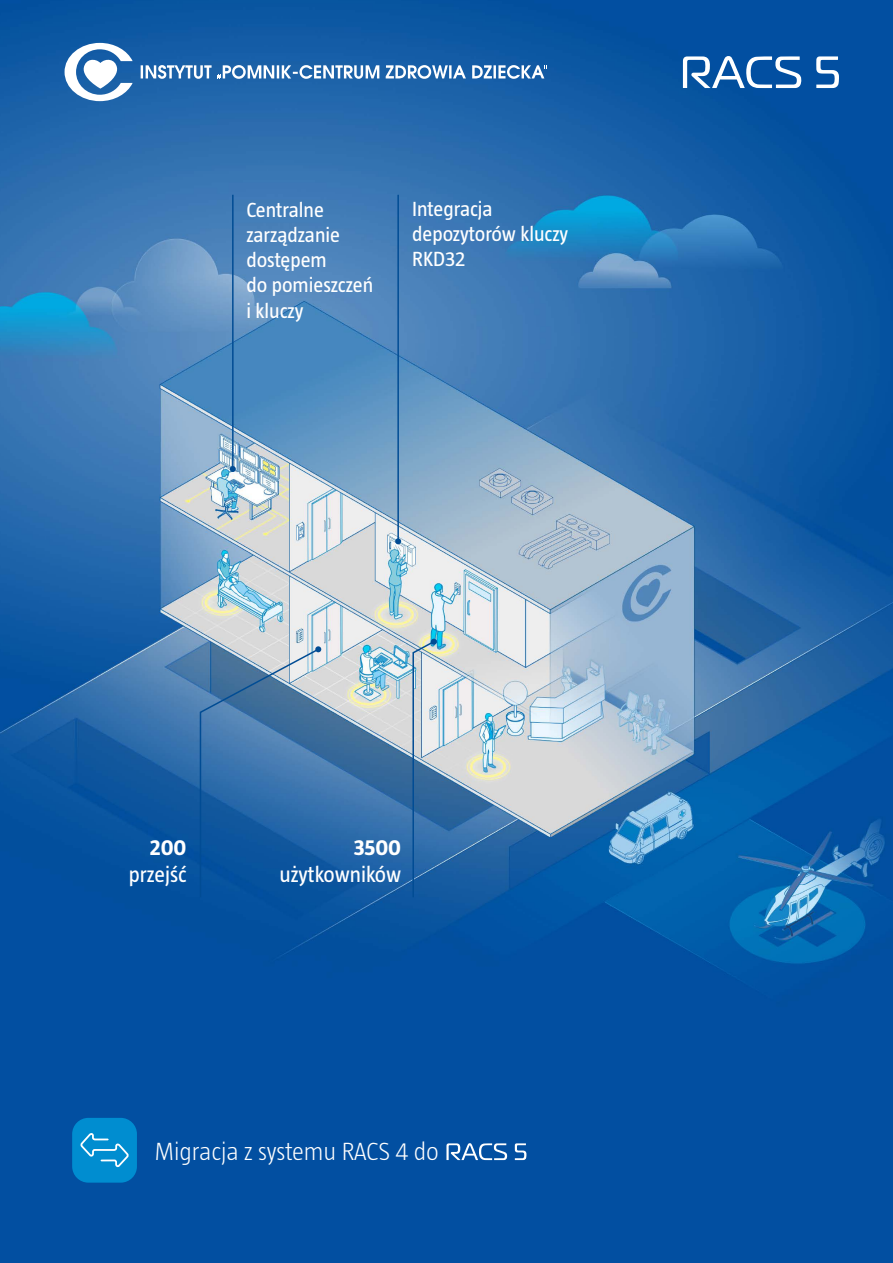
<style>
.page{position:relative;width:893px;height:1263px;background:#fff}
.page>*{position:absolute;margin:0;border:0;box-sizing:border-box;transform-origin:0 0}
.t1{font:300 25.5px "Taz";color:#fff}
.t2{font:22.5px "Taz";color:#fff}
.t3{font:700 22.5px "Taz";color:#fff}
.t4{font:21px/25.2px "Taz";color:#fff}
</style>
<div class="page">
<img style="left:0;top:0;width:893px;height:1263px">
<hr style="left:232px;top:195px;width:2px;height:274px;background:#014c94">
<svg style="left:230px;top:466px;width:6px;height:6px"></svg>
<hr style="left:397px;top:195px;width:2px;height:346px;background:#014c94">
<svg style="left:395px;top:538px;width:6px;height:6px"></svg>
<svg style="left:199px;top:646px;width:122px;height:253px;background:#3c73aa"></svg>
<svg style="left:412px;top:639px;width:25px;height:260px;background:#759abc"></svg>
<svg style="left:683px;top:55px;width:119px;height:33px"></svg>
<svg style="left:816px;top:56px;width:23px;height:32px"></svg>
<svg style="left:446px;top:1143px;width:61px;height:17px"></svg>
<svg style="left:515px;top:1143px;width:11px;height:17px"></svg>
<svg style="left:65px;top:43px;width:68px;height:58px"></svg>
<svg style="left:141px;top:65px;width:406px;height:14px"></svg>
<div style="left:72px;top:1118px;width:65px;height:64px;background:#008dd0;border-radius:16px"></div>
<svg style="left:80px;top:1133px;width:49px;height:35px"></svg>
<p class="t4" style="left:246px;top:197px;width:128px">Centralne zarządzanie dostępem<br>do pomieszczeń i kluczy</p>
<p class="t4" style="left:412px;top:196px;width:157px">Integracja depozytorów kluczy<br>RKD32</p>
<p class="t3" style="left:150px;top:835px;width:38px">200</p>
<p class="t2" style="left:129px;top:862px;width:59px">przejść</p>
<p class="t3" style="left:354px;top:835px;width:49px">3500</p>
<p class="t2" style="left:280px;top:862px;width:123px">użytkowników</p>
<p class="t1" style="left:155px;top:1137px;width:286px">Migracja z systemu RACS 4 do</p>
</div>
